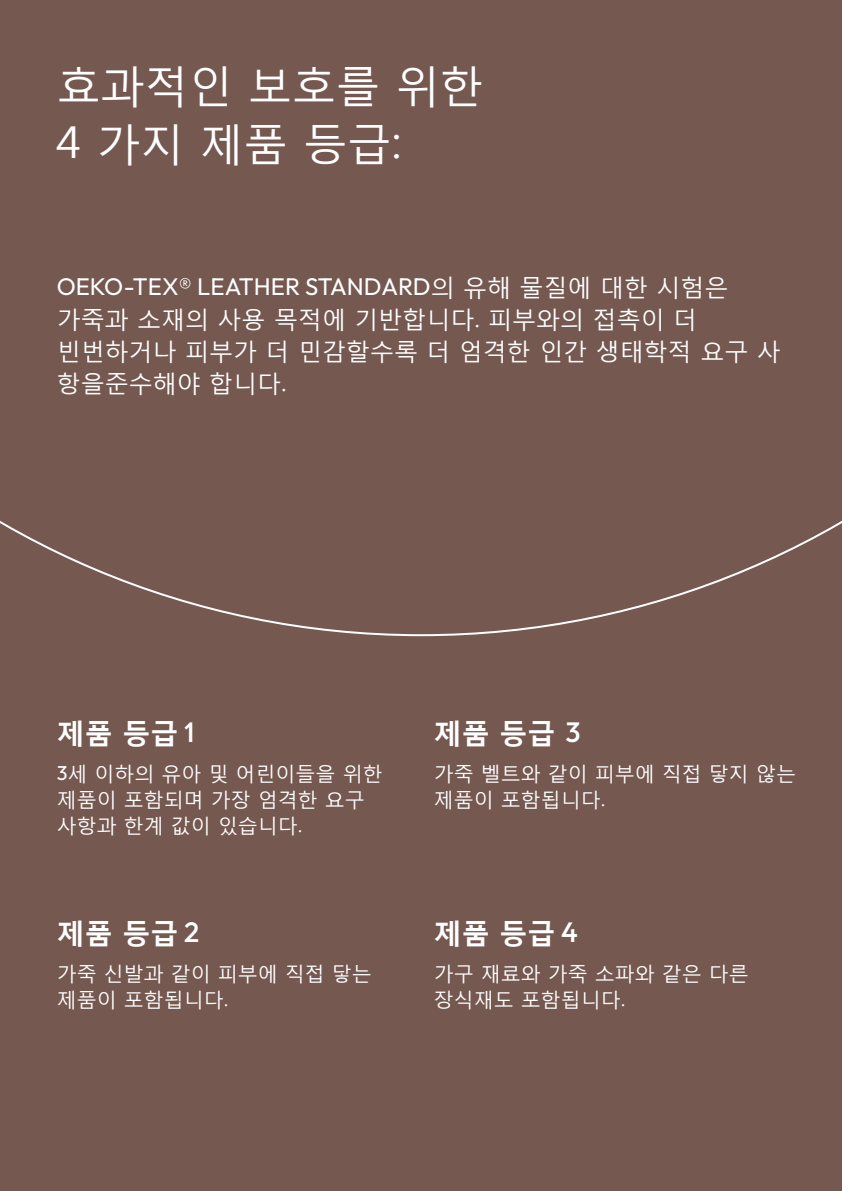
<style>
.page{position:relative;width:842px;height:1191px;background:#755850}
.page>*{position:absolute;margin:0;border:0;box-sizing:border-box;transform-origin:0 0}
.t1{font:44px/58px "Malgun Gothic";color:#fff}
.t2{font:700 28px "Malgun Gothic";color:#fff}
.t3{font:24px/32px "Malgun Gothic";color:#fff}
.t4{font:24px "Outfit";color:#fff}
.t5{font:20px/26px "Malgun Gothic";color:#fff}
.s1{font-family:"Malgun Gothic"}
.s2{font-family:"Outfit";font-weight:500}
.s3{font-family:"Outfit"}
</style>
<div class="page">
<svg style="left:0;top:521px;width:842px;height:115px"></svg>
<h1 class="t1" style="left:57px;top:56px;width:428px">효과적인 보호를 위한<br>4 가지 제품 등급:</h1>
<p class="t4" style="left:57px;top:273px;width:673px">OEKO-TEX® LEATHER STANDARD<span class="s1">의 유해 물질에 대한 시험은</span></p>
<p class="t3" style="left:57px;top:303px;width:726px">가죽과 소재의 사용 목적에 기반합니다. 피부와의 접촉이 더 빈번하거나 피부가 더 민감할수록 더 엄격한 인간 생태학적 요구 사 항을준수해야 합니다.</p>
<h2 class="t2" style="left:57px;top:715px;width:139px">제품 등급 <span class="s2">1</span></h2>
<p class="t5" style="left:57px;top:760px;width:327px"><span class="s3">3</span>세 이하의 유아 및 어린이들을 위한 제품이 포함되며 가장 엄격한 요구 사항과 한계 값이 있습니다.</p>
<h2 class="t2" style="left:57px;top:915px;width:144px">제품 등급 <span class="s2">2</span></h2>
<p class="t5" style="left:57px;top:960px;width:317px">가죽 신발과 같이 피부에 직접 닿는 제품이 포함됩니다.</p>
<h2 class="t2" style="left:434px;top:715px;width:148px">제품 등급 <span class="s2">3</span></h2>
<p class="t5" style="left:434px;top:760px;width:364px">가죽 벨트와 같이 피부에 직접 닿지 않는 제품이 포함됩니다.</p>
<h2 class="t2" style="left:434px;top:915px;width:146px">제품 등급 <span class="s2">4</span></h2>
<p class="t5" style="left:434px;top:960px;width:317px">가구 재료와 가죽 소파와 같은 다른 장식재도 포함됩니다.</p>
</div>
